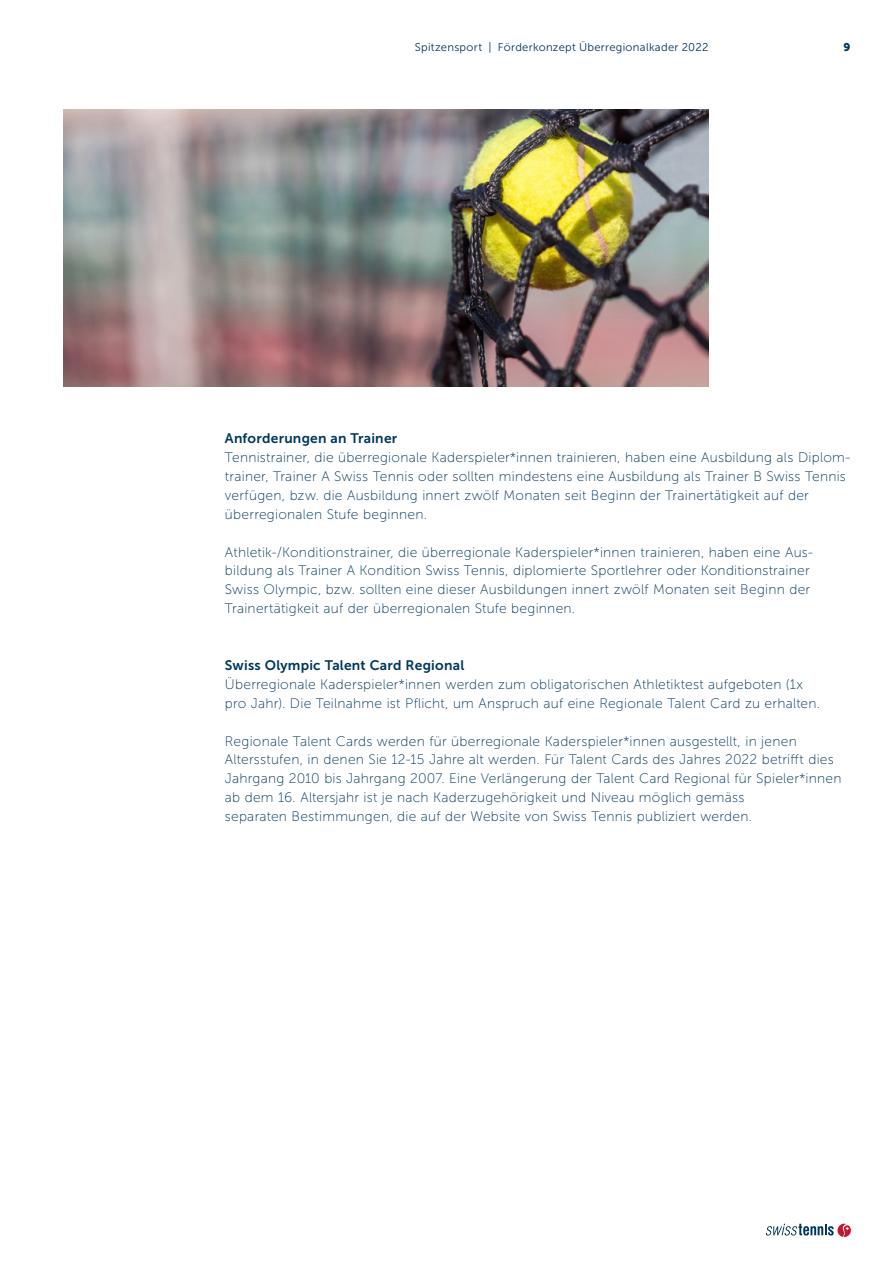
<style>
.page{position:relative;width:893px;height:1263px;background:#fff}
.page>*{position:absolute;margin:0;border:0;box-sizing:border-box;transform-origin:0 0}
.Lauftext{font:13.8px/18.9px "Museo Sans 100";letter-spacing:.02em;color:#00375c}
.Lauftext-2{font:13.8px "Museo Sans 700";letter-spacing:.015em;color:#00375c}
.t1{font:11.25px "Museo Sans 300";letter-spacing:.025em;color:#00375c}
.t2{font:11.25px "Museo Sans 900";color:#00375c}
</style>
<div class="page">
<svg style="left:766px;top:1224px;width:85px;height:13px"></svg>
<img style="left:64px;top:109px;width:644px;height:277px">
<p class="t1" style="left:415px;top:41px;width:295px">Spitzensport | Förderkonzept Überregionalkader 2022</p>
<p class="t2" style="left:843px;top:41px;width:8px">9</p>
<p class="Lauftext-2" style="left:225px;top:431px;width:174px">Anforderungen an Trainer</p>
<p class="Lauftext" style="left:225px;top:448px;width:627px">Tennistrainer, die überregionale Kaderspieler*innen trainieren, haben eine Ausbildung als Diplom&shy;trainer, Trainer A Swiss Tennis oder sollten mindestens eine Ausbildung als Trainer B Swiss Tennis verfügen, bzw. die Ausbildung innert zwölf Monaten seit Beginn der Trainertätigkeit auf der überregionalen Stufe beginnen.</p>
<p class="Lauftext" style="left:225px;top:542px;width:590px">Athletik-/Konditionstrainer, die überregionale Kaderspieler*innen trainieren, haben eine Aus&shy;bildung als Trainer A Kondition Swiss Tennis, diplomierte Sportlehrer oder Konditionstrainer Swiss Olympic, bzw. sollten eine dieser Ausbildungen innert zwölf Monaten seit Beginn der Trainertätigkeit auf der überregionalen Stufe beginnen.</p>
<p class="Lauftext-2" style="left:225px;top:657px;width:241px">Swiss Olympic Talent Card Regional</p>
<p class="Lauftext" style="left:225px;top:675px;width:597px">Überregionale Kaderspieler*innen werden zum obligatorischen Athletiktest aufgeboten (1x pro Jahr). Die Teilnahme ist Pflicht, um Anspruch auf eine Regionale Talent Card zu erhalten.</p>
<p class="Lauftext" style="left:225px;top:731px;width:618px">Regionale Talent Cards werden für überregionale Kaderspieler*innen ausgestellt, in jenen Altersstufen, in denen Sie 12-15 Jahre alt werden. Für Talent Cards des Jahres 2022 betrifft dies Jahrgang 2010 bis Jahrgang 2007. Eine Verlängerung der Talent Card Regional für Spieler*innen ab dem 16. Altersjahr ist je nach Kaderzugehörigkeit und Niveau möglich gemäss<br>separaten Bestimmungen, die auf der Website von Swiss Tennis publiziert werden.</p>
</div>
